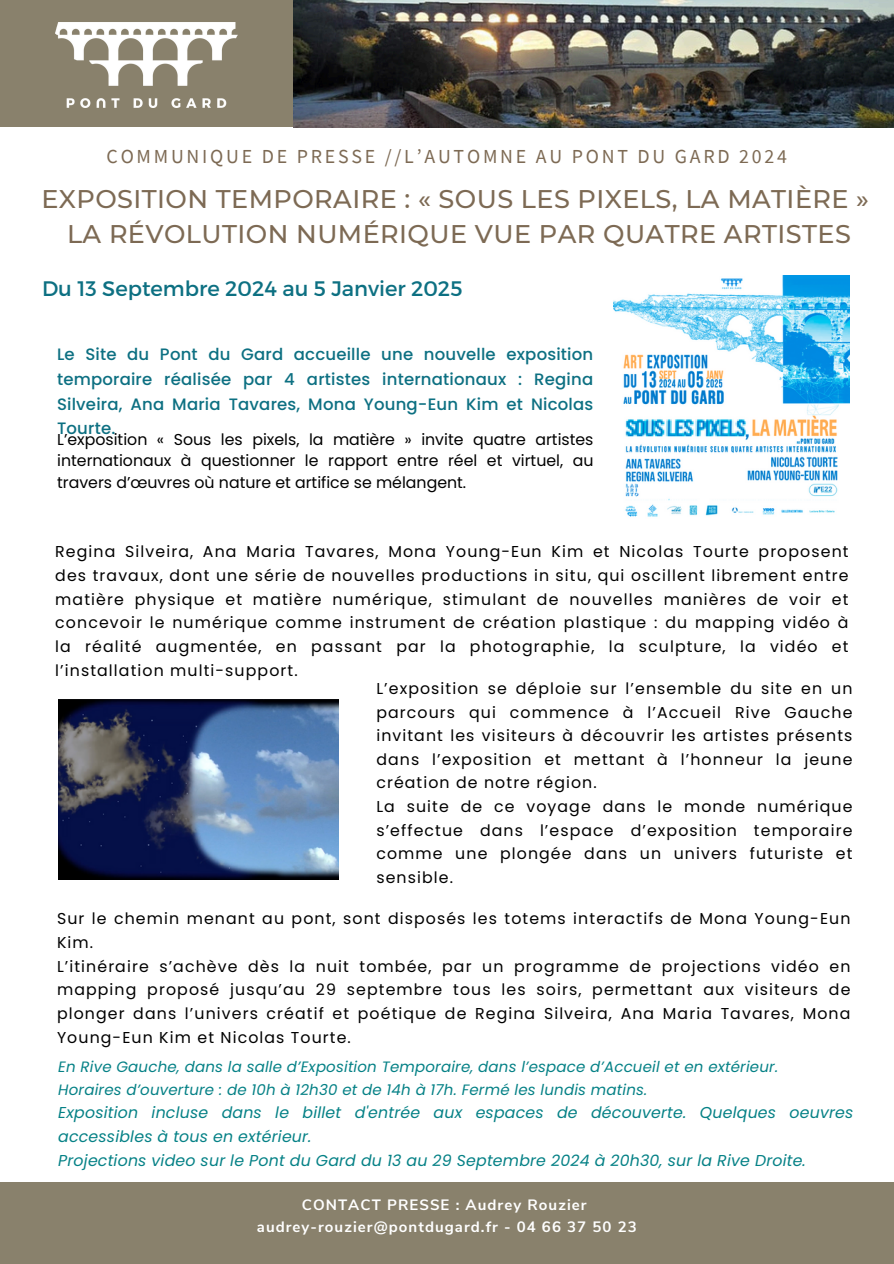
<style>
.page{position:relative;width:894px;height:1264px;background:#fff}
.page>*{position:absolute;margin:0;border:0;box-sizing:border-box;transform-origin:0 0}
.t1{font:500 25.5px/34.8px "Montserrat";letter-spacing:.015em;color:#7d6a54;text-align:center}
.t2{font:21px "Montserrat";color:#0d7082}
.t3{font:19.8px "Source Sans Pro";letter-spacing:.14em;color:#7d6a54}
.t4{font:500 16.5px/24.8px "Poppins";letter-spacing:.01em;color:#0d7082;text-align:justify}
.t5{font:15.75px/23.7px "Poppins";letter-spacing:.07em;color:#000;text-align:justify}
.t6{font:italic 15.75px/23.7px "Poppins";letter-spacing:.01em;color:#058186}
.t7{font:italic 15px "Poppins";letter-spacing:.01em;color:#058186}
.t8{font:700 15px/22.5px "Nunito Sans";letter-spacing:.07em;color:#fff;text-align:center}
</style>
<div class="page">
<div style="left:0;top:0;width:293px;height:127px;background:#89816c"></div>
<img style="left:55px;top:23px;width:183px;height:84px">
<div style="left:0;top:1182px;width:893px;height:81px;background:#89816c"></div>
<img style="left:293px;top:0;width:600px;height:127px">
<img style="left:58px;top:699px;width:280px;height:180px">
<img style="left:613px;top:276px;width:236px;height:241px">
<h4 class="t3" style="left:106px;top:143px;width:681px">COMMUNIQUE DE PRESSE //L’AUTOMNE AU PONT DU GARD 2024</h4>
<h3 class="t1" style="left:41px;top:182px;width:829px">EXPOSITION TEMPORAIRE : « SOUS LES PIXELS, LA MATIÈRE »<br>LA RÉVOLUTION NUMÉRIQUE VUE PAR QUATRE ARTISTES</h3>
<h1 class="t2" style="left:42px;top:275px;width:422px">Du 13 Septembre 2024 au 5 Janvier 2025</h1>
<p class="t4" style="left:57px;top:342px;width:537px">Le Site du Pont du Gard accueille une nouvelle exposition temporaire réalisée par 4 artistes internationaux : Regina Silveira, Ana Maria Tavares, Mona Young-Eun Kim et Nicolas Tourte.</p>
<p class="t5" style="left:57px;top:429px;width:537px;line-height:21.3px">L’exposition « Sous les pixels, la matière » invite quatre artistes internationaux à questionner le rapport entre réel et virtuel, au travers d’œuvres où nature et artifice se mélangent.</p>
<p class="t5" style="left:55px;top:540px;width:794px">Regina Silveira, Ana Maria Tavares, Mona Young-Eun Kim et Nicolas Tourte proposent des travaux, dont une série de nouvelles productions in situ, qui oscillent librement entre matière physique et matière numérique, stimulant de nouvelles manières de voir et concevoir le numérique comme instrument de création plastique : du mapping vidéo à la réalité augmentée, en passant par la photographie, la sculpture, la vidéo et l’installation multi-support.</p>
<p class="t5" style="left:376px;top:676px;width:477px">L’exposition se déploie sur l’ensemble du site en un parcours qui commence à l’Accueil Rive Gauche invitant les visiteurs à découvrir les artistes présents dans l’exposition et mettant à l’honneur la jeune création de notre région.</p>
<p class="t5" style="left:376px;top:794px;width:477px">La suite de ce voyage dans le monde numérique s’effectue dans l’espace d’exposition temporaire comme une plongée dans un univers futuriste et sensible.</p>
<p class="t5" style="left:57px;top:907px;width:794px">Sur le chemin menant au pont, sont disposés les totems interactifs de Mona Young-Eun<br>Kim.</p>
<p class="t5" style="left:57px;top:954px;width:794px">L’itinéraire s’achève dès la nuit tombée, par un programme de projections vidéo en mapping proposé jusqu’au 29 septembre tous les soirs, permettant aux visiteurs de plonger dans l’univers créatif et poétique de Regina Silveira, Ana Maria Tavares, Mona Young-Eun Kim et Nicolas Tourte.</p>
<p class="t7" style="left:58px;top:1056px;width:721px">En Rive Gauche, dans la salle d’Exposition Temporaire, dans l’espace d’Accueil et en extérieur.</p>
<p class="t7" style="left:58px;top:1078px;width:590px">Horaires d’ouverture : de 10h à 12h30 et de 14h à 17h. Fermé les lundis matins.</p>
<p class="t6" style="left:58px;top:1100px;width:796px">Exposition incluse dans le billet d'entrée aux espaces de découverte. Quelques oeuvres accessibles à tous en extérieur.</p>
<p class="t6" style="left:58px;top:1148px;width:749px">Projections video sur le Pont du Gard du 13 au 29 Septembre 2024 à 20h30, sur la Rive Droite.</p>
<h2 class="t8" style="left:257px;top:1193px;width:381px">CONTACT PRESSE : Audrey Rouzier audrey-rouzier@pontdugard.fr - 04 66 37 50 23</h2>
</div>
